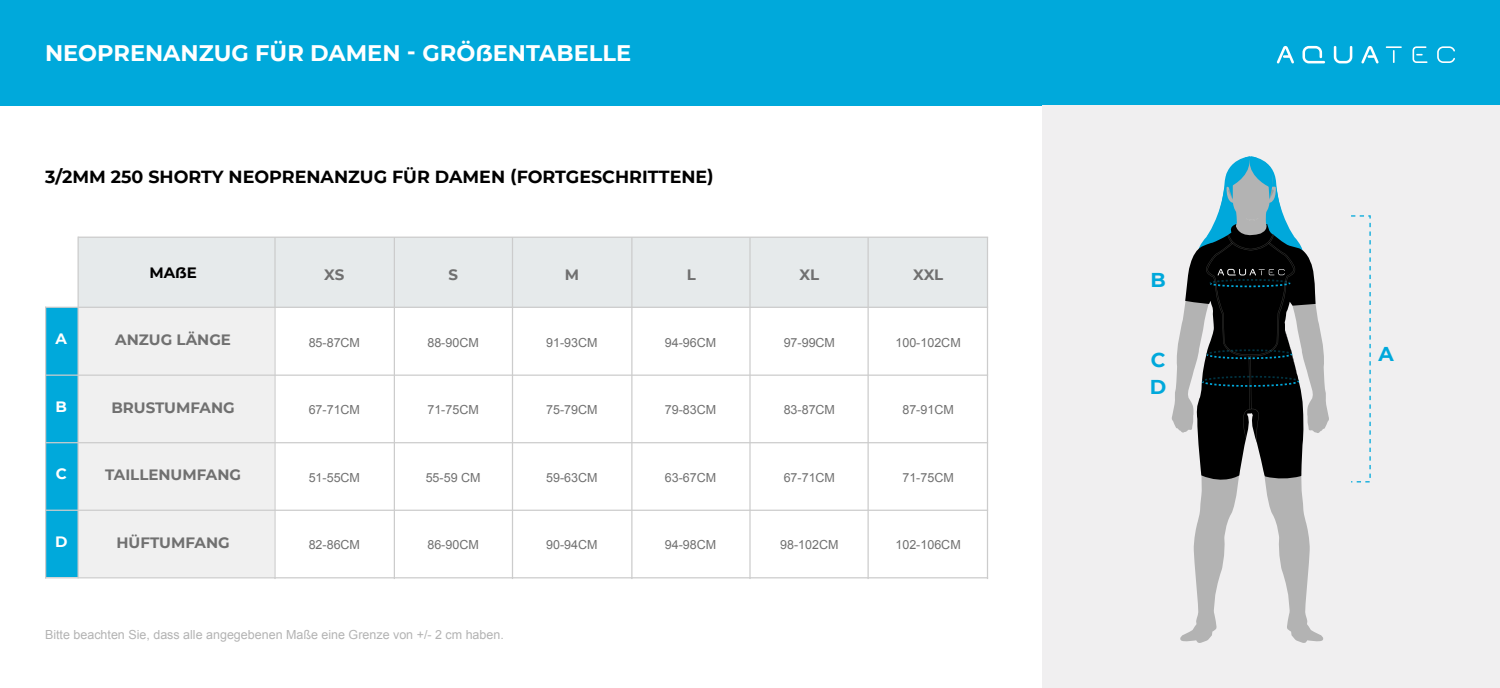
<style>
.page{position:relative;width:1500px;height:688px;background:#fff}
.page>*{position:absolute;margin:0;border:0;box-sizing:border-box;transform-origin:0 0}
.t1{font:700 22.5px "Montserrat";color:#fff}
.t2{font:700 20px "Montserrat";color:#00a8db}
.t3{font:700 17.5px "Montserrat";color:#000}
.t4{font:700 15px "Montserrat";color:#707070}
.t5{font:700 15px "Montserrat";color:#fff}
.t6{font:700 15px "Montserrat";color:#000}
.t7{font:12.5px "Arial";color:#707070}
.t8{font:12.5px "Arial";color:#808080}
</style>
<div class="page">
<div style="left:0;top:0;width:1500px;height:106px;background:#00a9db"></div>
<div style="left:78px;top:307px;width:196px;height:270px;background:#f0f0f0"></div>
<div style="left:79px;top:237px;width:909px;height:70px;background:#e6eaeb"></div>
<div style="left:45px;top:307px;width:33px;height:270px;background:#00a9db"></div>
<hr style="left:78px;top:236px;width:1px;height:342px;background:#ccc">
<hr style="left:78px;top:236px;width:910px;height:2px;background:#ccc">
<hr style="left:45px;top:306px;width:943px;height:2px;background:#ccc">
<hr style="left:45px;top:374px;width:943px;height:2px;background:#ccc">
<hr style="left:45px;top:442px;width:943px;height:1px;background:#ccc">
<hr style="left:45px;top:509px;width:943px;height:2px;background:#ccc">
<hr style="left:45px;top:577px;width:943px;height:1px;background:#ccc">
<hr style="left:274px;top:237px;width:2px;height:342px;background:#ccc">
<hr style="left:45px;top:306px;width:1px;height:272px;background:#ccc">
<hr style="left:394px;top:237px;width:1px;height:342px;background:#ccc">
<hr style="left:512px;top:237px;width:1px;height:342px;background:#ccc">
<hr style="left:631px;top:237px;width:1px;height:342px;background:#ccc">
<hr style="left:749px;top:237px;width:2px;height:342px;background:#ccc">
<hr style="left:868px;top:237px;width:1px;height:342px;background:#ccc">
<hr style="left:987px;top:237px;width:1px;height:342px;background:#ccc">
<svg style="left:1277px;top:46px;width:17px;height:17px"></svg>
<svg style="left:1361px;top:46px;width:18px;height:17px"></svg>
<svg style="left:1334px;top:46px;width:18px;height:17px"></svg>
<svg style="left:1303px;top:46px;width:22px;height:17px"></svg>
<svg style="left:1437px;top:46px;width:18px;height:17px"></svg>
<svg style="left:1413px;top:46px;width:15px;height:17px"></svg>
<svg style="left:1386px;top:46px;width:16px;height:17px"></svg>
<div style="left:1042px;top:106px;width:458px;height:582px;background:#f0eff0"></div>
<svg style="left:1351px;top:215px;width:20px;height:267px"></svg>
<svg style="left:1171px;top:156px;width:158px;height:487px"></svg>
<p class="t1" style="left:45px;top:37px;width:588px">NEOPRENANZUG FÜR DAMEN - GRÖẞENTABELLE</p>
<p class="t3" style="left:45px;top:164px;width:670px">3/2MM 250 SHORTY NEOPRENANZUG FÜR DAMEN (FORTGESCHRITTENE)</p>
<p class="t6" style="left:149px;top:261px;width:49px">MAẞE</p>
<p class="t4" style="left:324px;top:263px;width:22px">XS</p>
<p class="t4" style="left:448px;top:263px;width:11px">S</p>
<p class="t4" style="left:565px;top:263px;width:16px">M</p>
<p class="t4" style="left:687px;top:263px;width:11px">L</p>
<p class="t4" style="left:800px;top:263px;width:21px">XL</p>
<p class="t4" style="left:913px;top:263px;width:31px">XXL</p>
<p class="t5" style="left:56px;top:328px;width:13px">A</p>
<p class="t4" style="left:115px;top:329px;width:117px">ANZUG LÄNGE</p>
<p class="t7" style="left:309px;top:334px;width:53px">85-87CM</p>
<p class="t7" style="left:427px;top:334px;width:53px">88-90CM</p>
<p class="t7" style="left:546px;top:334px;width:53px">91-93CM</p>
<p class="t7" style="left:665px;top:334px;width:53px">94-96CM</p>
<p class="t7" style="left:784px;top:334px;width:53px">97-99CM</p>
<p class="t7" style="left:895px;top:334px;width:67px">100-102CM</p>
<p class="t5" style="left:56px;top:395px;width:13px">B</p>
<p class="t4" style="left:111px;top:396px;width:125px">BRUSTUMFANG</p>
<p class="t7" style="left:309px;top:401px;width:53px">67-71CM</p>
<p class="t7" style="left:427px;top:401px;width:53px">71-75CM</p>
<p class="t7" style="left:546px;top:401px;width:53px">75-79CM</p>
<p class="t7" style="left:665px;top:401px;width:53px">79-83CM</p>
<p class="t7" style="left:784px;top:401px;width:53px">83-87CM</p>
<p class="t7" style="left:902px;top:401px;width:53px">87-91CM</p>
<p class="t5" style="left:56px;top:463px;width:12px">C</p>
<p class="t4" style="left:105px;top:464px;width:137px">TAILLENUMFANG</p>
<p class="t7" style="left:309px;top:469px;width:53px">51-55CM</p>
<p class="t7" style="left:426px;top:469px;width:56px">55-59 CM</p>
<p class="t7" style="left:546px;top:469px;width:53px">59-63CM</p>
<p class="t7" style="left:665px;top:469px;width:53px">63-67CM</p>
<p class="t7" style="left:784px;top:469px;width:53px">67-71CM</p>
<p class="t7" style="left:902px;top:469px;width:53px">71-75CM</p>
<p class="t5" style="left:55px;top:530px;width:14px">D</p>
<p class="t4" style="left:117px;top:531px;width:115px">HÜFTUMFANG</p>
<p class="t7" style="left:309px;top:536px;width:53px">82-86CM</p>
<p class="t7" style="left:427px;top:536px;width:53px">86-90CM</p>
<p class="t7" style="left:546px;top:536px;width:53px">90-94CM</p>
<p class="t7" style="left:665px;top:536px;width:53px">94-98CM</p>
<p class="t7" style="left:780px;top:536px;width:60px">98-102CM</p>
<p class="t7" style="left:895px;top:536px;width:67px">102-106CM</p>
<p class="t8" style="left:45px;top:625px;width:460px">Bitte beachten Sie, dass alle angegebenen Maße eine Grenze von +/- 2 cm haben.</p>
<p class="t2" style="left:1151px;top:265px;width:17px">B</p>
<p class="t2" style="left:1151px;top:345px;width:16px">C</p>
<p class="t2" style="left:1150px;top:372px;width:18px">D</p>
<p class="t2" style="left:1379px;top:339px;width:17px">A</p>
</div>
